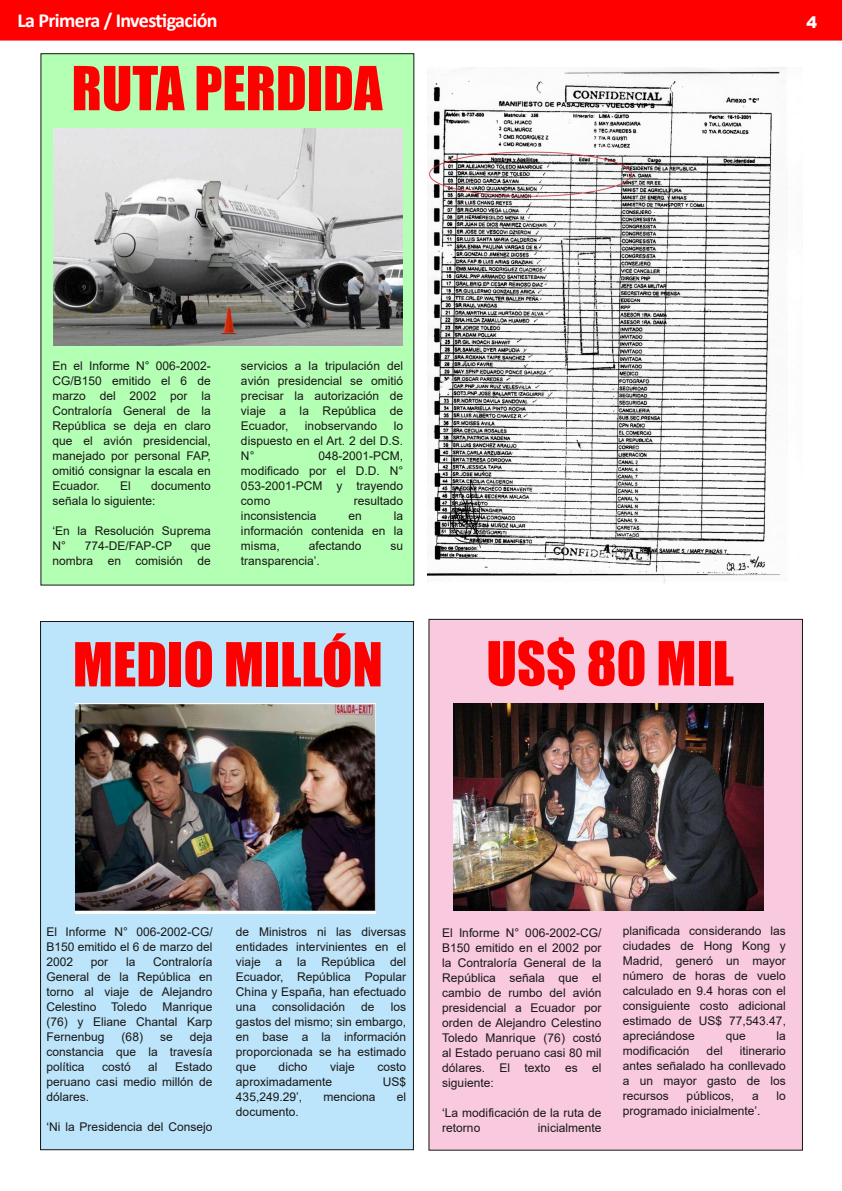
<style>
.page{position:relative;width:842px;height:1191px;background:#fff}
.page>*{position:absolute;margin:0;border:0;box-sizing:border-box;transform-origin:0 0}
.t1{font:56px "Impact";color:#f00}
.t2{font:700 20px "Calibri";letter-spacing:-.03em;color:#fff}
.t3{font:900 16px "Arial";color:#fff}
.t4{font:12px/15px "Arial";color:#181715;text-align:justify}
</style>
<div class="page">
<div style="left:0;top:0;width:841px;height:40px;background:#f00"></div>
<div style="left:0;top:0;width:842px;height:41px;border:1px solid #f00"></div>
<div style="left:41px;top:621px;width:372px;height:528px;background:#bce4fa"></div>
<div style="left:41px;top:54px;width:373px;height:531px;background:#b3ffb3"></div>
<div style="left:429px;top:619px;width:373px;height:531px;background:#f8c9df"></div>
<img style="left:54px;top:129px;width:349px;height:217px">
<img style="left:454px;top:704px;width:309px;height:206px">
<img style="left:76px;top:703px;width:299px;height:210px">
<img style="left:427px;top:67px;width:360px;height:515px">
<h2 class="t2" style="left:17px;top:12px;width:202px">La Primera / Investigación</h2>
<h3 class="t3" style="left:806px;top:10px;width:12px">4</h3>
<h1 class="t1" style="left:72px;top:54px;width:312px">RUTA PERDIDA</h1>
<p class="t4" style="left:53px;top:358px;width:160px">En el Informe N° 006-2002- CG/B150 emitido el 6 de marzo del 2002 por la Contraloría General de la República se deja en claro que el avión presidencial, manejado por personal FAP, omitió consignar la escala en Ecuador.</p>
<p class="t4" style="left:53px;top:478px;width:160px;text-indent:99px">documento señala lo siguiente:</p>
<p class="t4" style="left:53px;top:523px;width:160px">‘En la Resolución Suprema<br>N°</p>
<p class="t4" style="left:120px;top:478px;width:12px">El</p>
<p class="t4" style="left:85px;top:538px;width:89px">774-DE/FAP-CP</p>
<p class="t4" style="left:53px;top:538px;width:160px;text-align:right">que<br>nombra en comisión de</p>
<p class="t4" style="left:241px;top:358px;width:164px">servicios a la tripulación del avión presidencial se omitió precisar la autorización de viaje a la República de Ecuador,</p>
<p class="t4" style="left:241px;top:418px;width:164px;text-indent:153px">lo dispuesto en el Art. 2 del D.S.<br>N°</p>
<p class="t4" style="left:305px;top:418px;width:74px">inobservando</p>
<p class="t4" style="left:241px;top:448px;width:164px;text-indent:77px">048-2001-PCM, modificado por el D.D. N° 053-2001-PCM y trayendo como</p>
<p class="t4" style="left:354px;top:493px;width:51px">resultado</p>
<p class="t4" style="left:241px;top:508px;width:77px">inconsistencia</p>
<p class="t4" style="left:348px;top:508px;width:15px">en</p>
<p class="t4" style="left:241px;top:508px;width:164px;text-indent:153px">la información contenida en la misma,</p>
<p class="t4" style="left:309px;top:538px;width:54px">afectando</p>
<p class="t4" style="left:390px;top:538px;width:14px">su</p>
<p class="t4" style="left:241px;top:553px;width:80px">transparencia’.</p>
<h1 class="t1" style="left:73px;top:630px;width:311px">MEDIO MILLÓN</h1>
<h1 class="t1" style="left:486px;top:629px;width:249px">US$ 80 MIL</h1>
<p class="t4" style="left:46px;top:924px;width:168px">El Informe N° 006-2002-CG/ B150 emitido el 6 de marzo del 2002</p>
<p class="t4" style="left:46px;top:954px;width:168px;text-indent:107px">Contraloría General de la República en torno al viaje de Alejandro Celestino Toledo</p>
<p class="t4" style="left:91px;top:954px;width:19px">por</p>
<p class="t4" style="left:126px;top:954px;width:11px">la</p>
<p class="t4" style="left:46px;top:999px;width:168px;text-indent:116px">Manrique (76) y Eliane Chantal Karp Fernenbug</p>
<p class="t4" style="left:122px;top:1029px;width:53px">(68) se</p>
<p class="t4" style="left:46px;top:1029px;width:168px;text-indent:143px">deja constancia que la travesía política</p>
<p class="t4" style="left:102px;top:1059px;width:30px">costó</p>
<p class="t4" style="left:148px;top:1059px;width:11px">al</p>
<p class="t4" style="left:46px;top:1059px;width:168px;text-indent:129px">Estado peruano casi medio millón de dólares.</p>
<p class="t4" style="left:46px;top:1119px;width:168px">‘Ni la Presidencia del Consejo</p>
<p class="t4" style="left:236px;top:924px;width:172px">de Ministros ni las diversas entidades intervinientes en el viaje a la República del Ecuador, República Popular China y España, han efectuado una</p>
<p class="t4" style="left:272px;top:999px;width:74px">consolidación</p>
<p class="t4" style="left:361px;top:999px;width:15px">de</p>
<p class="t4" style="left:236px;top:999px;width:172px;text-indent:155px">los gastos del mismo; sin embargo, en base a la información proporcionada se ha estimado que</p>
<p class="t4" style="left:279px;top:1059px;width:30px">dicho</p>
<p class="t4" style="left:330px;top:1059px;width:26px">viaje</p>
<p class="t4" style="left:377px;top:1059px;width:30px">costo</p>
<p class="t4" style="left:236px;top:1074px;width:98px">aproximadamente</p>
<p class="t4" style="left:383px;top:1074px;width:25px">US$</p>
<p class="t4" style="left:236px;top:1089px;width:68px">435,249.29’,</p>
<p class="t4" style="left:323px;top:1089px;width:54px">menciona</p>
<p class="t4" style="left:397px;top:1089px;width:11px">el</p>
<p class="t4" style="left:236px;top:1104px;width:64px">documento.</p>
<p class="t4" style="left:442px;top:925px;width:161px">El Informe N° 006-2002-CG/ B150 emitido en el 2002 por la Contraloría General de la República señala que el cambio de rumbo del avión presidencial a Ecuador por orden de Alejandro Celestino Toledo Manrique (76) costó al Estado peruano casi 80 mil dólares. El texto es el siguiente:</p>
<p class="t4" style="left:442px;top:1105px;width:161px">‘La modificación de la ruta de retorno</p>
<p class="t4" style="left:538px;top:1120px;width:65px">inicialmente</p>
<p class="t4" style="left:623px;top:923px;width:165px">planificada considerando las ciudades de Hong Kong y Madrid, generó un mayor número de horas de vuelo calculado en 9.4 horas con el consiguiente costo adicional estimado de US$ 77,543.47, apreciándose</p>
<p class="t4" style="left:726px;top:1028px;width:22px">que</p>
<p class="t4" style="left:776px;top:1028px;width:11px">la</p>
<p class="t4" style="left:623px;top:1043px;width:68px">modificación</p>
<p class="t4" style="left:707px;top:1043px;width:18px">del</p>
<p class="t4" style="left:623px;top:1043px;width:165px;text-indent:117px">itinerario antes señalado ha conllevado a un mayor gasto de los recursos</p>
<p class="t4" style="left:687px;top:1088px;width:49px">públicos,</p>
<p class="t4" style="left:752px;top:1088px;width:8px">a</p>
<p class="t4" style="left:776px;top:1088px;width:11px">lo</p>
<p class="t4" style="left:623px;top:1103px;width:139px">programado inicialmente’.</p>
</div>
